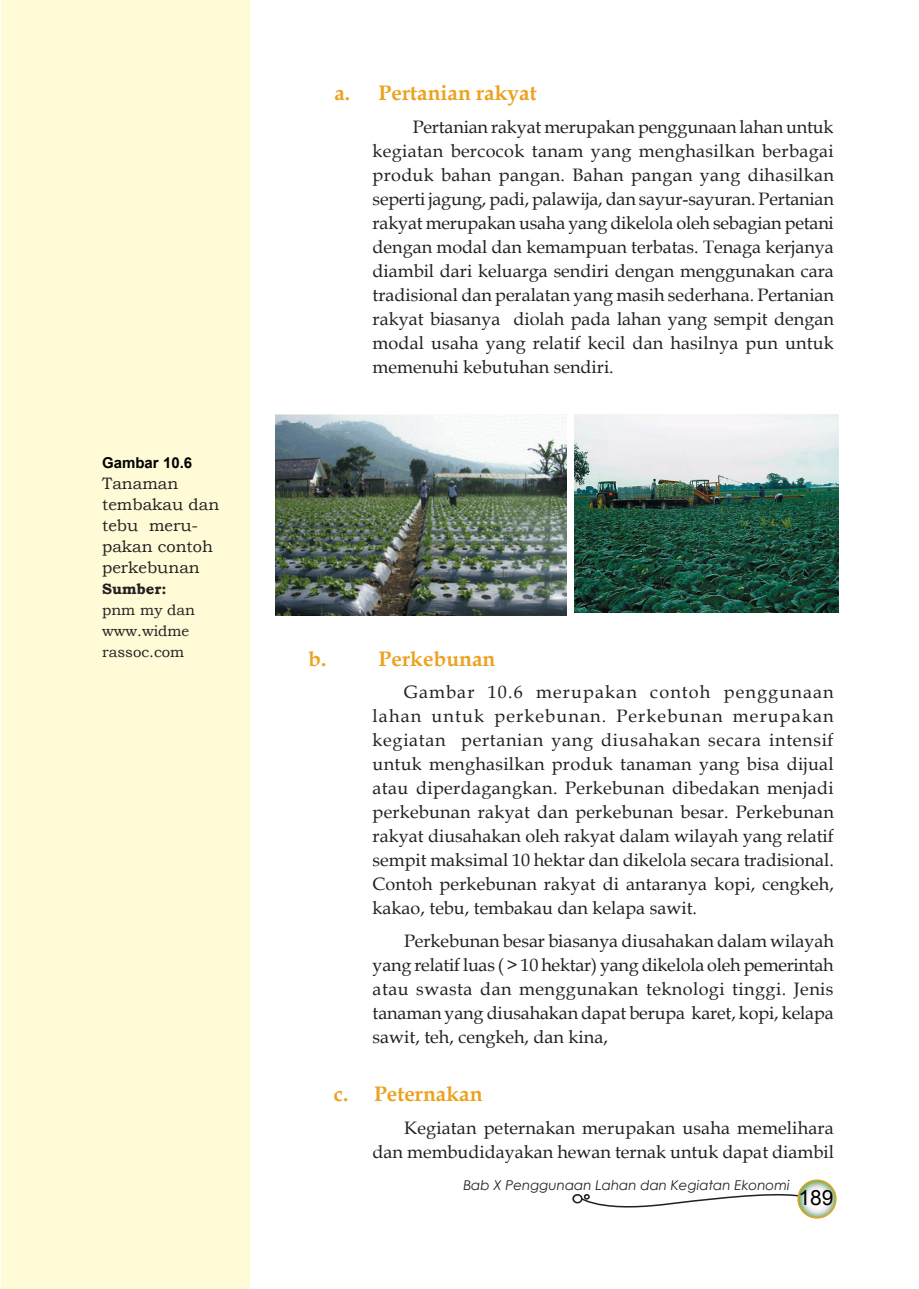
<style>
.page{position:relative;width:919px;height:1289px;background:#fff}
.page>*{position:absolute;margin:0;border:0;box-sizing:border-box;transform-origin:0 0}
.Sub_bab_2{font:700 21px "Book Antiqua";color:#eca220}
.Sub_bab_3{font:700 21px "Book Antiqua";color:#eca220}
.t1{font:21px "Arial";color:#000}
._2{font:18px/24px "Book Antiqua";color:#231f20;text-align:justify}
.Gambar{font:16.5px/21px "Bookman Old Style";color:#231f20}
.Gambar-2{font:15px/21px "Bookman Old Style";color:#231f20}
.t2{font:700 15px "Arial";color:#000}
.t3{font:italic 13.5px "Century Gothic";color:#231f20}
.s1{font-weight:700}
</style>
<div class="page">
<div style="left:572px;top:1193px;width:10px;height:10px;border:2px solid #231f20;border-radius:50%"></div>
<svg style="left:575px;top:1179px;width:262px;height:40px"></svg>
<div style="left:1px;top:0;width:248px;height:1288px;background:#fffbd6"></div>
<img style="left:275px;top:414px;width:291px;height:201px">
<img style="left:574px;top:415px;width:264px;height:197px">
<p class="t2" style="left:102px;top:452px;width:92px">Gambar 10.6</p>
<p class="Gambar" style="left:102px;top:472px;width:119px">Tanaman tembakau dan tebu meru&shy;pakan contoh perkebunan</p>
<p class="Gambar-2" style="left:102px;top:578px;width:95px"><span class="s1">Sumber: </span>pnm my dan www.widme</p>
<p class="Gambar-2" style="left:102px;top:641px;width:84px">rassoc.com</p>
<p class="Sub_bab_2" style="left:334px;top:79px;width:204px">a. Pertanian rakyat</p>
<p class="_2" style="left:372px;top:114px;width:463px;text-indent:40px">Pertanian rakyat merupakan penggunaan lahan untuk kegiatan bercocok tanam yang menghasilkan berbagai produk bahan pangan. Bahan pangan yang dihasilkan seperti jagung, padi, palawija, dan sayur-sayuran. Pertanian rakyat merupakan usaha yang dikelola oleh sebagian petani dengan modal dan kemampuan terbatas. Tenaga kerjanya diambil dari keluarga sendiri dengan menggunakan cara tradisional dan peralatan yang masih sederhana. Pertanian rakyat biasanya diolah pada lahan yang sempit dengan modal usaha yang relatif kecil dan hasilnya pun untuk memenuhi kebutuhan sendiri.</p>
<p class="Sub_bab_2" style="left:308px;top:644px;width:20px">b.</p>
<p class="Sub_bab_2" style="left:378px;top:644px;width:118px">Perkebunan</p>
<p class="_2" style="left:372px;top:679px;width:463px;text-indent:32px">Gambar 10.6 merupakan contoh penggunaan lahan untuk perkebunan. Perkebunan merupakan kegiatan pertanian yang diusahakan secara intensif untuk menghasilkan produk tanaman yang bisa dijual atau diperdagangkan. Perkebunan dibedakan menjadi perkebunan rakyat dan perkebunan besar. Perkebunan rakyat diusahakan oleh rakyat dalam wilayah yang relatif sempit maksimal 10 hektar dan dikelola secara tradisional.<br>Contoh perkebunan rakyat di antaranya kopi, cengkeh, kakao, tebu, tembakau dan kelapa sawit.</p>
<p class="_2" style="left:372px;top:928px;width:463px;text-indent:32px">Perkebunan besar biasanya diusahakan dalam wilayah yang relatif luas ( &gt; 10 hektar) yang dikelola oleh pemerintah atau swasta dan menggunakan teknologi tinggi. Jenis tanaman yang diusahakan dapat berupa karet, kopi, kelapa sawit, teh, cengkeh, dan kina,</p>
<p class="Sub_bab_3" style="left:333px;top:1079px;width:150px">c. Peternakan</p>
<p class="_2" style="left:372px;top:1115px;width:463px;text-align:right">Kegiatan peternakan merupakan usaha memelihara dan membudidayakan hewan ternak untuk dapat diambil</p>
<p class="t3" style="left:463px;top:1175px;width:328px">Bab X Penggunaan Lahan dan Kegiatan Ekonomi</p>
<p class="t1" style="left:798px;top:1183px;width:37px">189</p>
</div>
